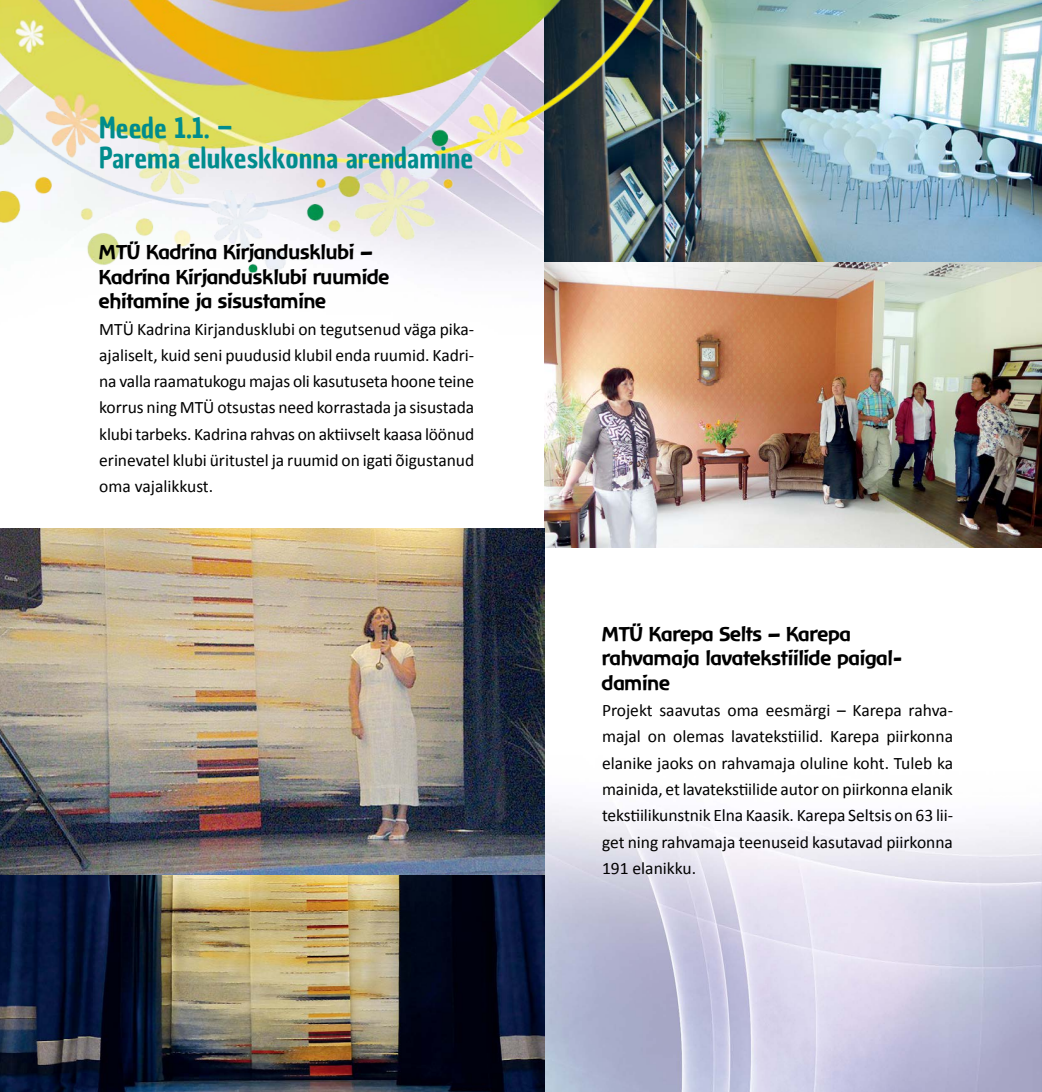
<style>
.page{position:relative;width:1042px;height:1092px;background:#fff}
.page>*{position:absolute;margin:0;border:0;box-sizing:border-box;transform-origin:0 0}
.t1{font:italic 28px/29.8px "Chau Philomene One";color:#008c8d}
.t2{font:19.25px/24.5px "Baar Zeitgeist";color:#000}
.t3{font:17.5px/26.2px "Calibri";color:#000;text-align:justify}
</style>
<div class="page">
<img style="left:544px;top:547px;width:498px;height:544px">
<img style="left:693px;top:0;width:349px;height:262px">
<img style="left:0;top:0;width:693px;height:274px">
<img style="left:544px;top:262px;width:498px;height:285px">
<img style="left:0;top:874px;width:544px;height:217px">
<img style="left:0;top:528px;width:544px;height:346px">
<h1 class="t1" style="left:99px;top:114px;width:375px">Meede 1.1. –<br>Parema elukeskkonna arendamine</h1>
<p class="t2" style="left:99px;top:240px;width:292px">MTÜ Kadrina Kirjandusklubi –<br>Kadrina Kirjandusklubi ruumide ehitamine ja sisustamine</p>
<p class="t3" style="left:99px;top:316px;width:376px">MTÜ Kadrina Kirjandusklubi on tegutsenud väga pika&shy;ajaliselt, kuid seni puudusid klubil enda ruumid. Kadri&shy;na valla raamatukogu majas oli kasutuseta hoone teine korrus ning MTÜ otsustas need korrastada ja sisustada klubi tarbeks. Kadrina rahvas on aktiivselt kaasa löönud erinevatel klubi üritustel ja ruumid on igati õigustanud oma vajalikkust.</p>
<p class="t2" style="left:602px;top:621px;width:301px">MTÜ Karepa Selts – Karepa rahvamaja lavatekstiilide paigal&shy;damine</p>
<p class="t3" style="left:602px;top:697px;width:352px">Projekt saavutas oma eesmärgi – Karepa rahva&shy;majal on olemas lavatekstiilid. Karepa piirkonna elanike jaoks on rahvamaja oluline koht. Tuleb ka mainida, et lavatekstiilide autor on piirkonna elanik tekstiilikunstnik Elna Kaasik. Karepa Seltsis on 63 lii&shy;get ning rahvamaja teenuseid kasutavad piirkonna 191 elanikku.</p>
</div>
